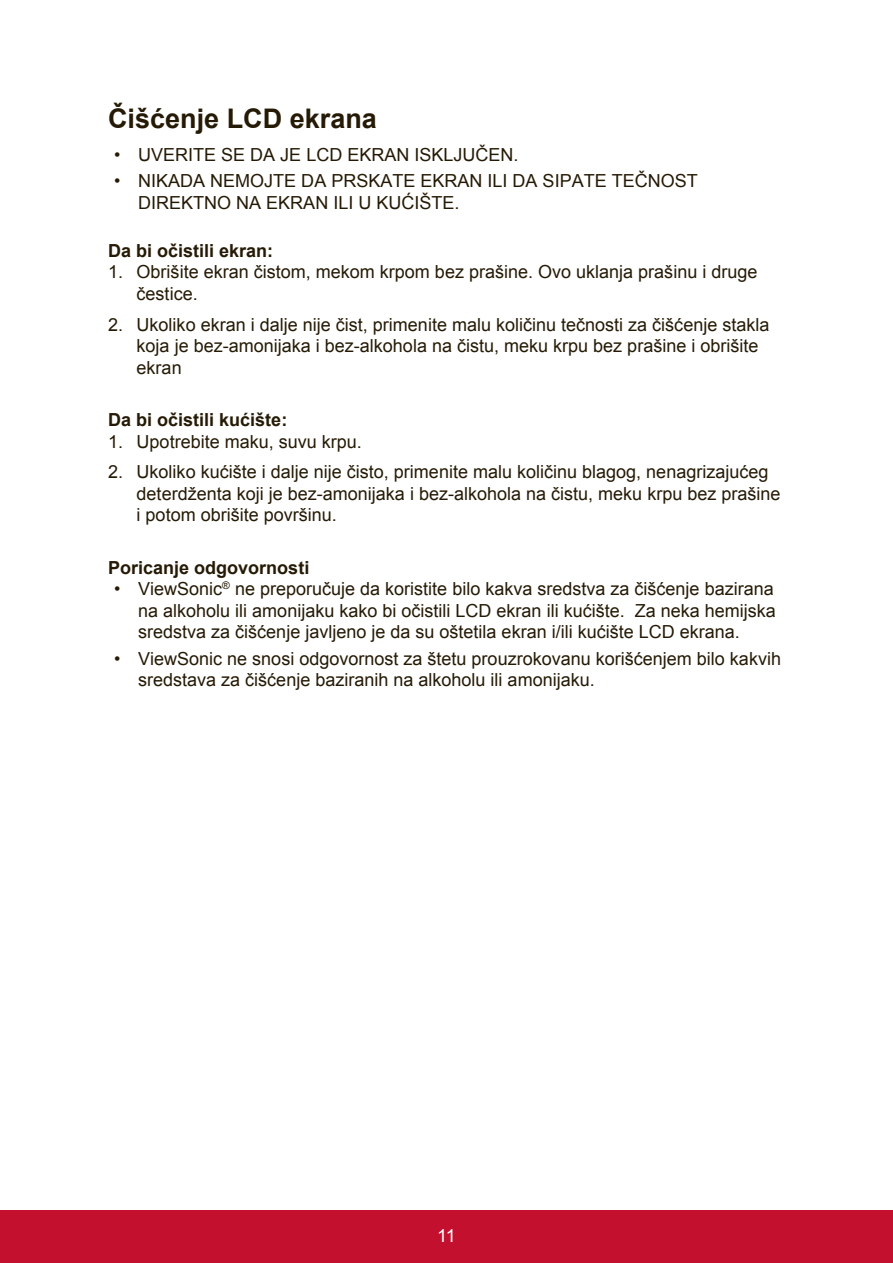
<style>
.page{position:relative;width:893px;height:1263px;background:#fff}
.page>*{position:absolute;margin:0;border:0;box-sizing:border-box;transform-origin:0 0}
.t1{font:700 27px "Arial";color:#251a05}
.t2{font:18px/21.6px "Arial";color:#251a05}
.t3{font:700 18px "Arial";color:#251a05}
.t4{font:18px "Arial";color:#fff}
</style>
<div class="page">
<div style="left:0;top:1210px;width:892px;height:53px;background:#c3102f"></div>
<h1 class="t1" style="left:108px;top:100px;width:270px">Čišćenje LCD ekrana</h1>
<p class="t2" style="left:114px;top:144px;width:406px">• UVERITE SE DA JE LCD EKRAN ISKLJUČEN.</p>
<p class="t2" style="left:138px;top:170px;width:561px;text-indent:-24px">• NIKADA NEMOJTE DA PRSKATE EKRAN ILI DA SIPATE TEČNOST<br>DIREKTNO NA EKRAN ILI U KUĆIŠTE.</p>
<p class="t3" style="left:108px;top:238px;width:167px">Da bi očistili ekran:</p>
<p class="t2" style="left:136px;top:261px;width:622px;text-indent:-28px">1. Obrišite ekran čistom, mekom krpom bez prašine. Ovo uklanja prašinu i druge čestice.</p>
<p class="t2" style="left:136px;top:314px;width:634px;text-indent:-28px">2. Ukoliko ekran i dalje nije čist, primenite malu količinu tečnosti za čišćenje stakla koja je bez-amonijaka i bez-alkohola na čistu, meku krpu bez prašine i obrišite ekran</p>
<p class="t3" style="left:108px;top:408px;width:181px">Da bi očistili kućište:</p>
<p class="t2" style="left:108px;top:431px;width:255px">1. Upotrebite maku, suvu krpu.</p>
<p class="t2" style="left:136px;top:461px;width:645px;text-indent:-28px">2. Ukoliko kućište i dalje nije čisto, primenite malu količinu blagog, nenagrizajućeg deterdženta koji je bez-amonijaka i bez-alkohola na čistu, meku krpu bez prašine i potom obrišite površinu.</p>
<p class="t3" style="left:108px;top:555px;width:203px">Poricanje odgovornosti</p>
<p class="t2" style="left:138px;top:578px;width:639px;text-indent:-24px">• ViewSonic<sup>®</sup> ne preporučuje da koristite bilo kakva sredstva za čišćenje bazirana na alkoholu ili amonijaku kako bi očistili LCD ekran ili kućište. Za neka hemijska sredstva za čišćenje javljeno je da su oštetila ekran i/ili kućište LCD ekrana.</p>
<p class="t2" style="left:138px;top:647px;width:644px;text-indent:-24px">• ViewSonic ne snosi odgovornost za štetu prouzrokovanu korišćenjem bilo kakvih sredstava za čišćenje baziranih na alkoholu ili amonijaku.</p>
<p class="t4" style="left:437px;top:1223px;width:20px">11</p>
</div>
